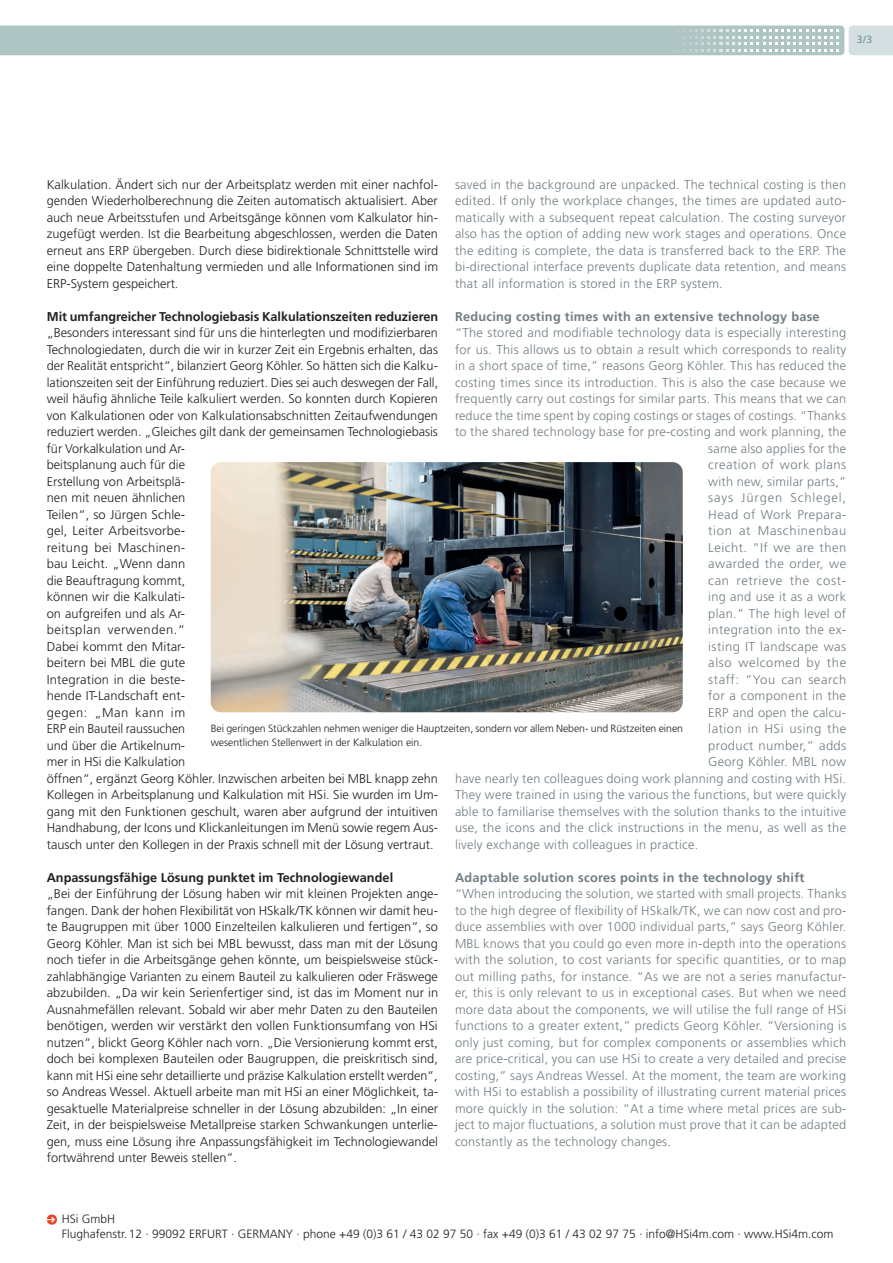
<style>
.page{position:relative;width:893px;height:1263px;background:#fff}
.page>*{position:absolute;margin:0;border:0;box-sizing:border-box;transform-origin:0 0}
.t1{font:300 12.75px/16.5px "Frutiger";color:#231f20;text-align:justify}
.t2{font:300 12.75px/16.5px "Frutiger";letter-spacing:.02em;color:#717d83;text-align:justify}
.t3{font:700 12.75px "Frutiger";color:#231f20}
.t4{font:700 12.75px "Frutiger";letter-spacing:.02em;color:#717d83}
.t5{font:300 12.75px "Frutiger";letter-spacing:.04em;color:#717d83}
.t6{font:300 12.75px "Frutiger";letter-spacing:.055em;color:#717d83}
.t7{font:300 12.75px "Frutiger";letter-spacing:.065em;color:#717d83}
.t8{font:300 12.75px "Frutiger";letter-spacing:.045em;color:#717d83}
.t9{font:300 12.75px "Frutiger";letter-spacing:.05em;color:#717d83}
.t10{font:300 12px/15px "Frutiger";color:#231f20}
.t11{font:300 10.5px/13.5px "Frutiger";letter-spacing:-.005em;color:#231f20}
.t12{font:10.5px "Frutiger";color:#719493}
</style>
<div class="page">
<svg style="left:0;top:26px;width:893px;height:29px"></svg>
<img style="left:211px;top:462px;width:472px;height:250px">
<svg style="left:47px;top:1214px;width:10px;height:11px"></svg>
<svg style="left:47px;top:1217px;width:8px;height:5px"></svg>
<p class="t12" style="left:857px;top:33px;width:17px">3/3</p>
<p class="t1" style="left:47px;top:176px;width:393px">Kalkulation. Ändert sich nur der Arbeitsplatz werden mit einer nachfol&shy;genden Wiederholberechnung die Zeiten automatisch aktualisiert. Aber auch neue Arbeitsstufen und Arbeitsgänge können vom Kalkulator hin&shy;zugefügt werden. Ist die Bearbeitung abgeschlossen, werden die Daten erneut ans ERP übergeben. Durch diese bidirektionale Schnittstelle wird eine doppelte Datenhaltung vermieden und alle Informationen sind im ERP-System gespeichert.</p>
<p class="t3" style="left:47px;top:309px;width:393px">Mit umfangreicher Technologiebasis Kalkulationszeiten reduzieren</p>
<p class="t1" style="left:47px;top:324px;width:393px;text-align:left">„Besonders interessant sind für uns die hinterlegten und modifizierbaren Technologiedaten, durch die wir in kurzer Zeit ein Ergebnis erhalten, das der Realität entspricht“, bilanziert Georg Köhler. So hätten sich die Kalku&shy;lationszeiten seit der Einführung reduziert. Dies sei auch deswegen der Fall, weil häufig ähnliche Teile kalkuliert werden. So konnten durch Kopieren von Kalkulationen oder von Kalkulationsabschnitten Zeitaufwendungen reduziert werden. „Gleiches gilt dank der gemeinsamen Technologiebasis für Vorkalkulation und Ar-<br>beitsplanung auch für die<br>Erstellung von Arbeitsplä-<br>nen mit neuen ähnlichen<br>Teilen“, so Jürgen Schle-<br>gel, Leiter Arbeitsvorbe-<br>reitung bei Maschinen-<br>bau Leicht. „Wenn dann<br>die Beauftragung kommt,<br>können wir die Kalkulati-<br>on aufgreifen und als Ar-<br>beitsplan verwenden.“<br>Dabei kommt den Mitar-<br>beitern bei MBL die gute<br>Integration in die beste-<br>hende IT-Landschaft ent-<br>gegen: „Man kann im<br>ERP ein Bauteil raussuchen<br>und über die Artikelnum-<br>mer in HSi die Kalkulation<br>öffnen“, ergänzt Georg Köhler. Inzwischen arbeiten bei MBL knapp zehn Kollegen in Arbeitsplanung und Kalkulation mit HSi. Sie wurden im Um&shy;gang mit den Funktionen geschult, waren aber aufgrund der intuitiven Handhabung, der Icons und Klickanleitungen im Menü sowie regem Aus&shy;tausch unter den Kollegen in der Praxis schnell mit der Lösung vertraut.</p>
<p class="t3" style="left:47px;top:870px;width:348px">Anpassungsfähige Lösung punktet im Technologiewandel</p>
<p class="t1" style="left:47px;top:885px;width:393px">„Bei der Einführung der Lösung haben wir mit kleinen Projekten ange&shy;fangen. Dank der hohen Flexibilität von HSkalk/TK können wir damit heu&shy;te Baugruppen mit über 1000 Einzelteilen kalkulieren und fertigen“, so Georg Köhler. Man ist sich bei MBL bewusst, dass man mit der Lösung noch tiefer in die Arbeitsgänge gehen könnte, um beispielsweise stück&shy;zahlabhängige Varianten zu einem Bauteil zu kalkulieren oder Fräswege abzubilden. „Da wir kein Serienfertiger sind, ist das im Moment nur in Ausnahmefällen relevant. Sobald wir aber mehr Daten zu den Bauteilen benötigen, werden wir verstärkt den vollen Funktionsumfang von HSi nutzen“, blickt Georg Köhler nach vorn. „Die Versionierung kommt erst, doch bei komplexen Bauteilen oder Baugruppen, die preiskritisch sind, kann mit HSi eine sehr detaillierte und präzise Kalkulation erstellt werden“, so Andreas Wessel. Aktuell arbeite man mit HSi an einer Möglichkeit, ta&shy;gesaktuelle Materialpreise schneller in der Lösung abzubilden: „In einer Zeit, in der beispielsweise Metallpreise starken Schwankungen unterlie&shy;gen, muss eine Lösung ihre Anpassungsfähigkeit im Technologiewandel fortwährend unter Beweis stellen“.</p>
<p class="t2" style="left:455px;top:176px;width:393px">saved in the background are unpacked. The technical costing is then edited. If only the workplace changes, the times are updated auto&shy;matically with a subsequent repeat calculation. The costing surveyor also has the option of adding new work stages and operations. Once the editing is complete, the data is transferred back to the ERP. The bi-directional interface prevents duplicate data retention, and means that all information is stored in the ERP system.</p>
<p class="t4" style="left:455px;top:309px;width:366px">Reducing costing times with an extensive technology base</p>
<p class="t2" style="left:455px;top:324px;width:393px">“The stored and modifiable technology data is especially interesting</p>
<p class="t2" style="left:455px;top:341px;width:393px">for us. This allows us to obtain a result which corresponds to reality</p>
<p class="t2" style="left:455px;top:357px;width:393px">in a short space of time,” reasons Georg Köhler. This has reduced the</p>
<p class="t2" style="left:455px;top:374px;width:393px">costing times since its introduction. This is also the case because we</p>
<p class="t2" style="left:455px;top:390px;width:393px">frequently carry out costings for similar parts. This means that we can</p>
<p class="t2" style="left:455px;top:407px;width:393px">reduce the time spent by coping costings or stages of costings. “Thanks</p>
<p class="t2" style="left:455px;top:423px;width:393px">to the shared technology base for pre-costing and work planning, the</p>
<p class="t2" style="left:708px;top:440px;width:139px">same also applies for the</p>
<p class="t5" style="left:708px;top:457px;width:139px">creation of work plans</p>
<p class="t2" style="left:708px;top:473px;width:139px">with new, similar parts,”</p>
<p class="t7" style="left:708px;top:490px;width:139px">says Jürgen Schlegel,</p>
<p class="t2" style="left:708px;top:506px;width:139px">Head of Work Prepara-</p>
<p class="t6" style="left:708px;top:523px;width:140px">tion at Maschinenbau</p>
<p class="t2" style="left:708px;top:539px;width:139px">Leicht. “If we are then</p>
<p class="t2" style="left:708px;top:555px;width:139px">awarded the order, we</p>
<p class="t6" style="left:708px;top:573px;width:139px">can retrieve the cost-</p>
<p class="t2" style="left:708px;top:588px;width:139px">ing and use it as a work</p>
<p class="t2" style="left:708px;top:605px;width:139px">plan.” The high level of</p>
<p class="t2" style="left:708px;top:621px;width:139px">integration into the ex-</p>
<p class="t2" style="left:708px;top:638px;width:139px">isting IT landscape was</p>
<p class="t9" style="left:708px;top:655px;width:139px">also welcomed by the</p>
<p class="t8" style="left:708px;top:672px;width:140px">staff: “You can search</p>
<p class="t2" style="left:708px;top:687px;width:139px">for a component in the</p>
<p class="t2" style="left:708px;top:704px;width:139px">ERP and open the calcu-</p>
<p class="t5" style="left:708px;top:721px;width:140px">lation in HSi using the</p>
<p class="t2" style="left:708px;top:737px;width:140px">product number,” adds</p>
<p class="t2" style="left:708px;top:753px;width:139px">Georg Köhler. MBL now</p>
<p class="t2" style="left:455px;top:770px;width:393px">have nearly ten colleagues doing work planning and costing with HSi.</p>
<p class="t2" style="left:455px;top:786px;width:393px">They were trained in using the various the functions, but were quickly</p>
<p class="t2" style="left:455px;top:803px;width:393px">able to familiarise themselves with the solution thanks to the intuitive</p>
<p class="t2" style="left:455px;top:819px;width:393px">use, the icons and the click instructions in the menu, as well as the</p>
<p class="t2" style="left:455px;top:836px;width:245px">lively exchange with colleagues in practice.</p>
<p class="t4" style="left:455px;top:870px;width:351px">Adaptable solution scores points in the technology shift</p>
<p class="t2" style="left:455px;top:885px;width:393px">“When introducing the solution, we started with small projects. Thanks to the high degree of flexibility of HSkalk/TK, we can now cost and pro&shy;duce assemblies with over 1000 individual parts,” says Georg Köhler.<br>MBL knows that you could go even more in-depth into the operations with the solution, to cost variants for specific quantities, or to map out milling paths, for instance. “As we are not a series manufactur&shy;er, this is only relevant to us in exceptional cases. But when we need more data about the components, we will utilise the full range of HSi functions to a greater extent,” predicts Georg Köhler. “Versioning is only just coming, but for complex components or assemblies which are price-critical, you can use HSi to create a very detailed and precise costing,” says Andreas Wessel. At the moment, the team are working with HSi to establish a possibility of illustrating current material prices more quickly in the solution: “At a time where metal prices are sub&shy;ject to major fluctuations, a solution must prove that it can be adapted constantly as the technology changes.</p>
<p class="t11" style="left:211px;top:722px;width:474px">Bei geringen Stückzahlen nehmen weniger die Hauptzeiten, sondern vor allem Neben- und Rüstzeiten einen wesentlichen Stellenwert in der Kalkulation ein.</p>
<p class="t10" style="left:62px;top:1211px;width:773px">HSi GmbH<br>Flughafenstr.12 · 99092 ERFURT · GERMANY · phone +49 (0)3 61 / 43 02 97 50 · fax +49 (0)3 61 / 43 02 97 75 · info@HSi4m.com · www.HSi4m.com</p>
</div>
